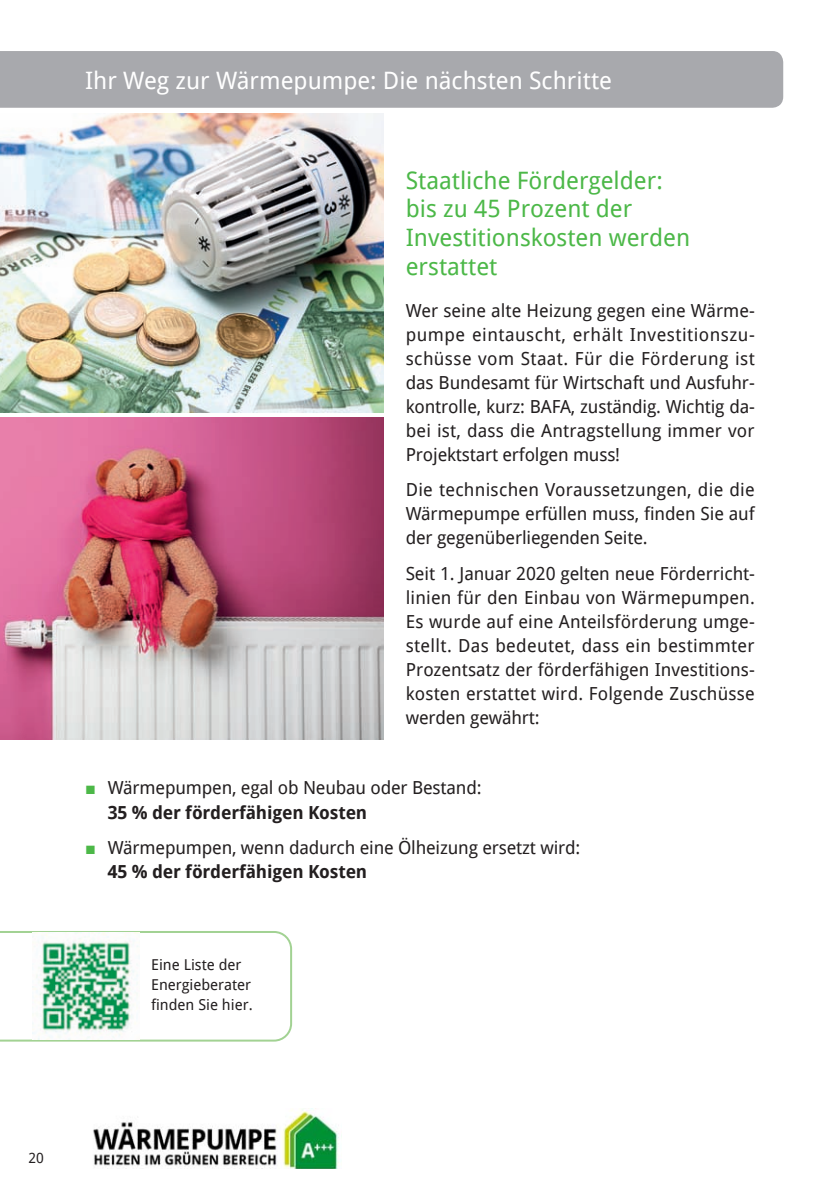
<style>
.page{position:relative;width:840px;height:1191px;background:#fff}
.page>*{position:absolute;margin:0;border:0;box-sizing:border-box;transform-origin:0 0}
.Head_grün{font:24px/28.8px "Droid Sans";color:#4cb848}
.TITELZEILE{font:24px "Droid Sans";color:#fff}
.COPY{font:18px/24px "Droid Sans";letter-spacing:-.01em;color:#231f20;text-align:justify}
.Text_QR-Code{font:15px/20px "Droid Sans";color:#231f20}
.t1{font:14px "Droid Sans";color:#231f20}
.s1{font-family:"Arial";font-weight:900;color:#4cb848}
.s2{font-weight:700}
</style>
<div class="page">
<img style="left:93px;top:1111px;width:246px;height:57px">
<div style="left:0;top:51px;width:782px;height:57px;background:#a8a9ad"></div>
<img style="left:0;top:113px;width:383px;height:299px">
<img style="left:0;top:417px;width:383px;height:322px">
<svg style="left:0;top:931px;width:292px;height:110px"></svg>
<img style="left:32px;top:933px;width:107px;height:106px">
<p class="TITELZEILE" style="left:85px;top:65px;width:528px">Ihr Weg zur Wärmepumpe: Die nächsten Schritte</p>
<p class="Head_grün" style="left:405px;top:166px;width:286px">Staatliche Fördergelder: bis zu 45 Prozent der<br>Investitionskosten werden erstattet</p>
<p class="COPY" style="left:405px;top:298px;width:350px">Wer seine alte Heizung gegen eine Wärme&shy;pumpe eintauscht, erhält Investitionszu&shy;schüsse vom Staat. Für die Förderung ist das Bundesamt für Wirtschaft und Ausfuhr&shy;kontrolle, kurz: BAFA, zuständig. Wichtig da&shy;bei ist, dass die Antragstellung immer vor Projektstart erfolgen muss!</p>
<p class="COPY" style="left:405px;top:478px;width:350px">Die technischen Voraussetzungen, die die Wärmepumpe erfüllen muss, finden Sie auf der gegenüberliegenden Seite.</p>
<p class="COPY" style="left:405px;top:561px;width:350px">Seit 1. Januar 2020 gelten neue Förderricht&shy;linien für den Einbau von Wärmepumpen.<br>Es wurde auf eine Anteilsförderung umge&shy;stellt. Das bedeutet, dass ein bestimmter Prozentsatz der förderfähigen Investitions&shy;kosten erstattet wird. Folgende Zuschüsse werden gewährt:</p>
<p class="COPY" style="left:108px;top:776px;width:375px;text-indent:-23px"><span class="s1">■</span> Wärmepumpen, egal ob Neubau oder Bestand:<br><span class="s2">35 % der förderfähigen Kosten</span></p>
<p class="COPY" style="left:108px;top:835px;width:474px;text-indent:-23px"><span class="s1">■</span> Wärmepumpen, wenn dadurch eine Ölheizung ersetzt wird:<br><span class="s2">45 % der förderfähigen Kosten</span></p>
<p class="Text_QR-Code" style="left:151px;top:954px;width:103px">Eine Liste der<br>Energieberater finden Sie hier.</p>
<p class="t1" style="left:28px;top:1148px;width:17px">20</p>
</div>
